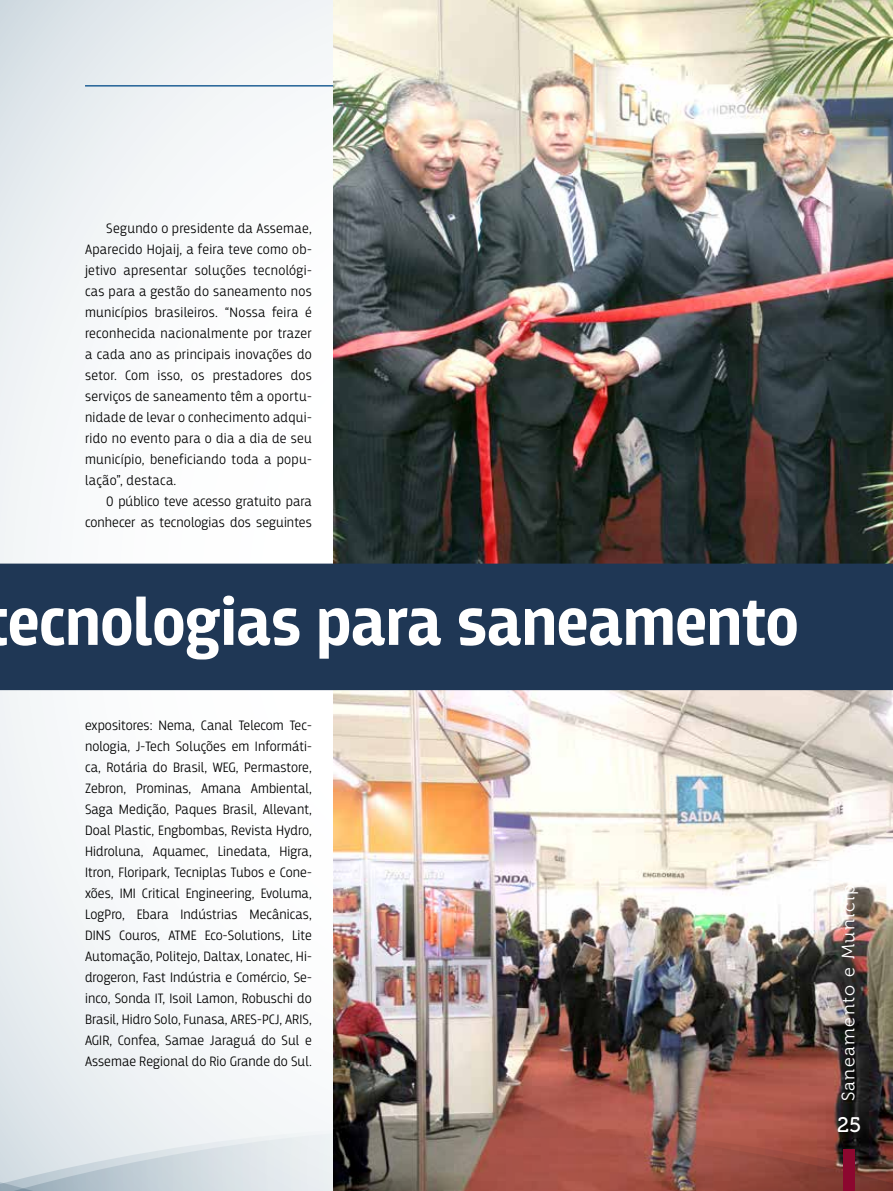
<style>
.page{position:relative;width:893px;height:1191px;background:#fff}
.page>*{position:absolute;margin:0;border:0;box-sizing:border-box;transform-origin:0 0}
.t1{font:700 69px "Breakers";color:#fff}
.t2{font:21px "Museo 500";color:#fff}
.t3{font:18px "Museo 300";letter-spacing:.08em;color:#fff}
.t4{font:300 14.25px/21px "Breakers";letter-spacing:.005em;color:#000;text-align:justify}
</style>
<div class="page">
<svg style="left:0;top:0;width:333px;height:1126px"></svg>
<img style="left:333px;top:690px;width:560px;height:436px">
<svg style="left:87px;top:1126px;width:806px;height:65px;background:#a17e79"></svg>
<svg style="left:0;top:1126px;width:87px;height:65px;background:#ced8df"></svg>
<div style="left:843px;top:1149px;width:12px;height:42px;background:#8c072f"></div>
<hr style="left:85px;top:85px;width:723px;height:2px;background:#216196">
<img style="left:333px;top:0;width:560px;height:563px">
<div style="left:0;top:563px;width:893px;height:127px;background:#1f3755"></div>
<p class="t4" style="left:85px;top:218px;width:228px;text-indent:21px">Segundo o presidente da Assemae, Aparecido Hojaij, a feira teve como ob&shy;jetivo apresentar soluções tecnológi&shy;cas para a gestão do saneamento nos municípios brasileiros. “Nossa feira é reconhecida nacionalmente por trazer a cada ano as principais inovações do setor. Com isso, os prestadores dos serviços de saneamento têm a oportu&shy;nidade de levar o conhecimento adqui&shy;rido no evento para o dia a dia de seu município, beneficiando toda a popu&shy;lação”, destaca.</p>
<p class="t4" style="left:85px;top:491px;width:228px;text-align:right">O público teve acesso gratuito para conhecer as tecnologias dos seguintes</p>
<h1 class="t1" style="left:8px;top:582px;width:792px">ecnologias para saneamento</h1>
<p class="t4" style="left:85px;top:715px;width:228px">expositores: Nema, Canal Telecom Tec&shy;nologia, J-Tech Soluções em Informáti&shy;ca, Rotária do Brasil, WEG, Permastore, Zebron, Prominas, Amana Ambiental, Saga Medição, Paques Brasil, Allevant, Doal Plastic, Engbombas, Revista Hydro, Hidroluna, Aquamec, Linedata, Higra, Itron, Floripark, Tecniplas Tubos e Cone&shy;xões, IMI Critical Engineering, Evoluma, LogPro, Ebara Indústrias Mecânicas, DINS Couros, ATME Eco-Solutions, Lite Automação, Politejo, Daltax, Lonatec, Hi&shy;drogeron, Fast Indústria e Comércio, Se&shy;inco, Sonda IT, Isoil Lamon, Robuschi do Brasil, Hidro Solo, Funasa, ARES-PCJ, ARIS, AGIR, Confea, Samae Jaraguá do Sul e Assemae Regional do Rio Grande do Sul.</p>
<p class="t3" style="left:838px;top:1101px;width:246px;rotate:-90deg">Saneamento e Municípios</p>
<h2 class="t2" style="left:837px;top:1113px;width:26px">25</h2>
</div>
